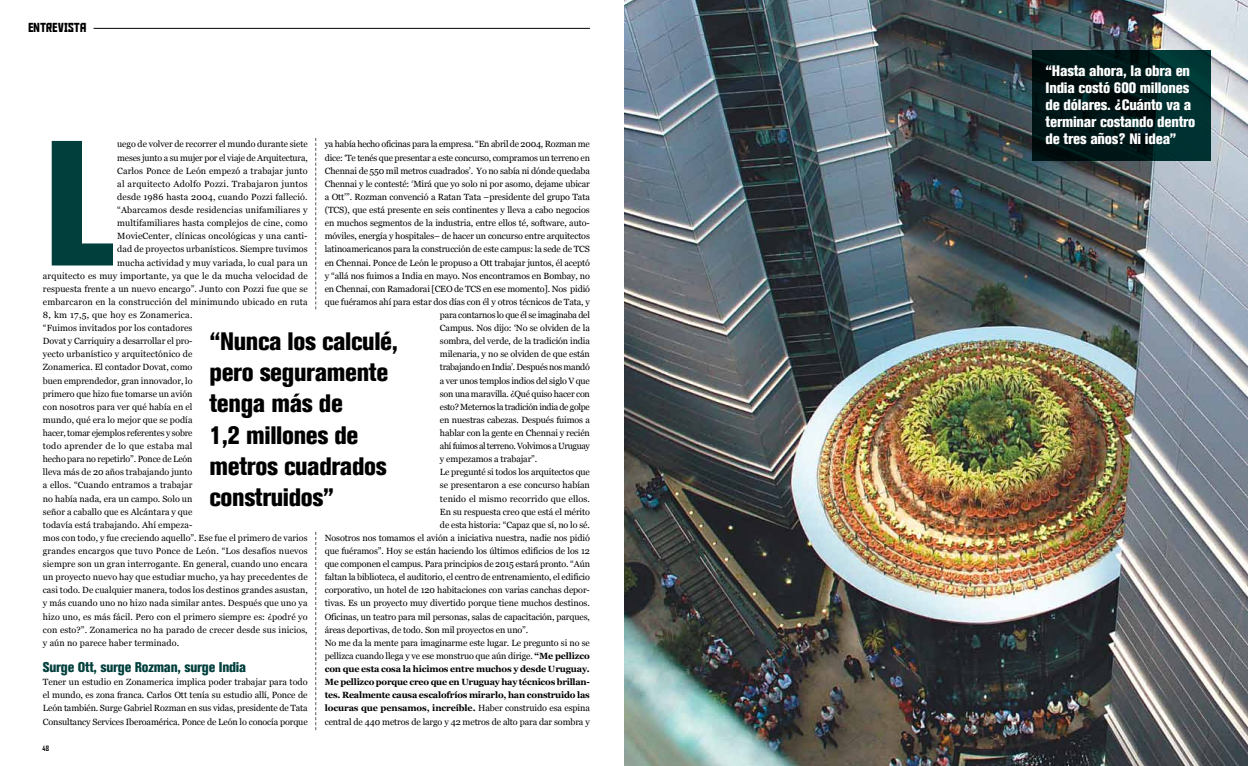
<style>
.page{position:relative;width:1248px;height:766px;background:#fff}
.page>*{position:absolute;margin:0;border:0;box-sizing:border-box;transform-origin:0 0}
.t1{font:800 condensed 176px "Akzidenz Grotesk BE";color:#003f3c}
.t2{font:800 condensed 25px/31px "Akzidenz Grotesk BE";letter-spacing:-.015em;color:#000}
.t3{font:800 condensed 15px/17px "Akzidenz Grotesk BE";letter-spacing:-.015em;color:#fff}
.t4{font:800 condensed 14px "Akzidenz Grotesk BE";letter-spacing:-.015em;color:#003f3c}
.t5{font:13px "Aldothe Apache";color:#000}
.t6{font:9px/13.1px "Georgia";letter-spacing:-.01em;color:#000;text-align:justify}
.t7{font:9px "Georgia";letter-spacing:.01em;color:#000}
.t8{font:700 9px "Georgia";letter-spacing:-.02em;color:#000}
.t9{font:9px "Georgia";letter-spacing:.015em;color:#000}
.t10{font:9px "Georgia";letter-spacing:.02em;color:#000}
.t11{font:9px "Georgia";letter-spacing:.025em;color:#000}
.t12{font:9px "Georgia";letter-spacing:-.035em;color:#000}
.t13{font:9px "Georgia";letter-spacing:-.04em;color:#000}
.t14{font:9px "Georgia";letter-spacing:-.03em;color:#000}
.t15{font:700 7px "Agency FB";color:#000}
.s1{font-weight:700}
.s2{font-weight:400}
</style>
<div class="page">
<img style="left:624px;top:0;width:623px;height:765px">
<svg style="left:1031px;top:50px;width:179px;height:110px;background:#001e1e"></svg>
<hr style="left:94px;top:28px;width:496px;height:1px;background:#000">
<svg style="left:315px;top:138px;width:1px;height:171px"></svg>
<svg style="left:315px;top:532px;width:1px;height:198px"></svg>
<h3 class="t5" style="left:28px;top:20px;width:60px">ENTREVISTA</h3>
<p class="t6" style="left:325px;top:138px;width:266px">ya había hecho oficinas para la empresa. “En abril de 2004, Rozman me</p>
<p class="t6" style="left:325px;top:151px;width:267px">dice: ‘Te tenés que presentar a este concurso, compramos un terreno en</p>
<p class="t6" style="left:325px;top:164px;width:267px">Chennai de 550 mil metros cuadrados’. Yo no sabía ni dónde quedaba</p>
<p class="t6" style="left:325px;top:177px;width:267px">Chennai y le contesté: ‘Mirá que yo solo ni por asomo, dejame ubicar</p>
<p class="t6" style="left:325px;top:190px;width:267px">a Ott’”. Rozman convenció a Ratan Tata –presidente del grupo Tata</p>
<p class="t6" style="left:325px;top:203px;width:266px">(TCS), que está presente en seis continentes y lleva a cabo negocios</p>
<p class="t6" style="left:325px;top:216px;width:267px">en muchos segmentos de la industria, entre ellos té, software, auto-</p>
<p class="t6" style="left:325px;top:229px;width:266px">móviles, energía y hospitales– de hacer un concurso entre arquitectos</p>
<p class="t6" style="left:325px;top:242px;width:266px">latinoamericanos para la construcción de este campus: la sede de TCS</p>
<p class="t6" style="left:325px;top:256px;width:267px">en Chennai. Ponce de León le propuso a Ott trabajar juntos, él aceptó</p>
<p class="t6" style="left:325px;top:269px;width:267px">y “allá nos fuimos a India en mayo. Nos encontramos en Bombay, no</p>
<p class="t6" style="left:325px;top:282px;width:267px">en Chennai, con Ramadorai [CEO de TCS en ese momento]. Nos pidió</p>
<p class="t6" style="left:325px;top:295px;width:266px">que fuéramos ahí para estar dos días con él y otros técnicos de Tata, y</p>
<p class="t14" style="left:440px;top:309px;width:151px">para contarnos lo que él se imaginaba del</p>
<p class="t6" style="left:440px;top:321px;width:151px">Campus. Nos dijo: ‘No se olviden de la</p>
<p class="t6" style="left:440px;top:334px;width:151px">sombra, del verde, de la tradición india</p>
<p class="t6" style="left:440px;top:347px;width:151px">milenaria, y no se olviden de que están</p>
<p class="t12" style="left:440px;top:362px;width:151px">trabajando en India’. Después nos mandó</p>
<p class="t6" style="left:440px;top:374px;width:151px">a ver unos templos indios del siglo V que</p>
<p class="t6" style="left:440px;top:387px;width:151px">son una maravilla. ¿Qué quiso hacer con</p>
<p class="t12" style="left:440px;top:401px;width:151px">esto? Meternos la tradición india de golpe</p>
<p class="t6" style="left:440px;top:413px;width:151px">en nuestras cabezas. Después fuimos a</p>
<p class="t6" style="left:440px;top:426px;width:151px">hablar con la gente en Chennai y recién</p>
<p class="t13" style="left:440px;top:441px;width:151px">ahí fuimos al terreno. Volvimos a Uruguay</p>
<p class="t6" style="left:440px;top:452px;width:99px">y empezamos a trabajar”.</p>
<p class="t6" style="left:440px;top:465px;width:151px">Le pregunté si todos los arquitectos que</p>
<p class="t6" style="left:440px;top:478px;width:151px">se presentaron a ese concurso habían</p>
<p class="t7" style="left:440px;top:493px;width:151px">tenido el mismo recorrido que ellos.</p>
<p class="t6" style="left:440px;top:505px;width:151px">En su respuesta creo que está el mérito</p>
<p class="t6" style="left:440px;top:518px;width:151px">de esta historia: “Capaz que sí, no lo sé.</p>
<p class="t6" style="left:325px;top:531px;width:267px">Nosotros nos tomamos el avión a iniciativa nuestra, nadie nos pidió</p>
<p class="t6" style="left:325px;top:544px;width:266px">que fuéramos”. Hoy se están haciendo los últimos edificios de los 12</p>
<p class="t6" style="left:325px;top:557px;width:267px">que componen el campus. Para principios de 2015 estará pronto. “Aún</p>
<p class="t6" style="left:325px;top:570px;width:267px">faltan la biblioteca, el auditorio, el centro de entrenamiento, el edificio</p>
<p class="t6" style="left:325px;top:583px;width:267px">corporativo, un hotel de 120 habitaciones con varias canchas depor-</p>
<p class="t6" style="left:325px;top:596px;width:266px">tivas. Es un proyecto muy divertido porque tiene muchos destinos.</p>
<p class="t6" style="left:325px;top:609px;width:266px">Oficinas, un teatro para mil personas, salas de capacitación, parques,</p>
<p class="t6" style="left:325px;top:622px;width:205px">áreas deportivas, de todo. Son mil proyectos en uno”.</p>
<p class="t6" style="left:325px;top:636px;width:267px">No me da la mente para imaginarme este lugar. Le pregunto si no se</p>
<p class="t6" style="left:325px;top:649px;width:266px">pellizca cuando llega y ve ese monstruo que aún dirige. <span class="s1">“Me pellizco</span></p>
<p class="t8" style="left:325px;top:663px;width:266px">con que esta cosa la hicimos entre muchos y desde Uruguay.</p>
<p class="t8" style="left:325px;top:676px;width:267px">Me pellizco porque creo que en Uruguay hay técnicos brillan-</p>
<p class="t8" style="left:325px;top:689px;width:266px">tes. Realmente causa escalofríos mirarlo, han construido las</p>
<p class="t8" style="left:325px;top:703px;width:267px">locuras que pensamos, increíble. <span class="s2">Haber construido esa espina</span></p>
<p class="t6" style="left:325px;top:714px;width:266px">central de 440 metros de largo y 42 metros de alto para dar sombra y</p>
<h1 class="t1" style="left:43px;top:102px;width:75px">L</h1>
<p class="t6" style="left:117px;top:138px;width:192px">uego de volver de recorrer el mundo durante siete</p>
<p class="t6" style="left:117px;top:151px;width:192px">meses junto a su mujer por el viaje de Arquitectura,</p>
<p class="t9" style="left:117px;top:165px;width:192px">Carlos Ponce de León empezó a trabajar junto</p>
<p class="t11" style="left:117px;top:178px;width:192px">al arquitecto Adolfo Pozzi. Trabajaron juntos</p>
<p class="t9" style="left:117px;top:192px;width:192px">desde 1986 hasta 2004, cuando Pozzi falleció.</p>
<p class="t9" style="left:117px;top:205px;width:192px">“Abarcamos desde residencias unifamiliares y</p>
<p class="t7" style="left:117px;top:218px;width:192px">multifamiliares hasta complejos de cine, como</p>
<p class="t7" style="left:117px;top:231px;width:192px">MovieCenter, clínicas oncológicas y una canti-</p>
<p class="t6" style="left:117px;top:242px;width:192px">dad de proyectos urbanísticos. Siempre tuvimos</p>
<p class="t7" style="left:117px;top:257px;width:192px">mucha actividad y muy variada, lo cual para un</p>
<p class="t10" style="left:43px;top:270px;width:266px">arquitecto es muy importante, ya que le da mucha velocidad de</p>
<p class="t7" style="left:43px;top:283px;width:266px">respuesta frente a un nuevo encargo”. Junto con Pozzi fue que se</p>
<p class="t10" style="left:43px;top:296px;width:266px">embarcaron en la construcción del minimundo ubicado en ruta</p>
<p class="t11" style="left:43px;top:309px;width:151px">8, km 17,5, que hoy es Zonamerica.</p>
<p class="t7" style="left:43px;top:323px;width:151px">“Fuimos invitados por los contadores</p>
<p class="t6" style="left:43px;top:334px;width:151px">Dovat y Carriquiry a desarrollar el pro-</p>
<p class="t7" style="left:43px;top:349px;width:151px">yecto urbanístico y arquitectónico de</p>
<p class="t6" style="left:43px;top:360px;width:151px">Zonamerica. El contador Dovat, como</p>
<p class="t6" style="left:43px;top:374px;width:151px">buen emprendedor, gran innovador, lo</p>
<p class="t6" style="left:43px;top:387px;width:151px">primero que hizo fue tomarse un avión</p>
<p class="t7" style="left:43px;top:401px;width:151px">con nosotros para ver qué había en el</p>
<p class="t7" style="left:43px;top:414px;width:151px">mundo, qué era lo mejor que se podía</p>
<p class="t6" style="left:43px;top:426px;width:151px">hacer, tomar ejemplos referentes y sobre</p>
<p class="t11" style="left:43px;top:441px;width:151px">todo aprender de lo que estaba mal</p>
<p class="t6" style="left:43px;top:452px;width:151px">hecho para no repetirlo”. Ponce de León</p>
<p class="t6" style="left:43px;top:465px;width:151px">lleva más de 20 años trabajando junto</p>
<p class="t7" style="left:43px;top:480px;width:151px">a ellos. “Cuando entramos a trabajar</p>
<p class="t7" style="left:43px;top:493px;width:151px">no había nada, era un campo. Solo un</p>
<p class="t6" style="left:43px;top:505px;width:151px">señor a caballo que es Alcántara y que</p>
<p class="t7" style="left:43px;top:519px;width:151px">todavía está trabajando. Ahí empeza-</p>
<p class="t6" style="left:43px;top:531px;width:266px">mos con todo, y fue creciendo aquello”. Ese fue el primero de varios</p>
<p class="t9" style="left:43px;top:545px;width:266px">grandes encargos que tuvo Ponce de León. “Los desafíos nuevos</p>
<p class="t7" style="left:43px;top:558px;width:266px">siempre son un gran interrogante. En general, cuando uno encara</p>
<p class="t7" style="left:43px;top:572px;width:266px">un proyecto nuevo hay que estudiar mucho, ya hay precedentes de</p>
<p class="t6" style="left:43px;top:583px;width:266px">casi todo. De cualquier manera, todos los destinos grandes asustan,</p>
<p class="t7" style="left:43px;top:598px;width:266px">y más cuando uno no hizo nada similar antes. Después que uno ya</p>
<p class="t7" style="left:43px;top:611px;width:266px">hizo uno, es más fácil. Pero con el primero siempre es: ¿podré yo</p>
<p class="t7" style="left:43px;top:624px;width:266px">con esto?”. Zonamerica no ha parado de crecer desde sus inicios,</p>
<p class="t7" style="left:43px;top:637px;width:138px">y aún no parece haber terminado.</p>
<h3 class="t4" style="left:43px;top:659px;width:205px">Surge Ott, surge Rozman, surge India</h3>
<p class="t6" style="left:43px;top:675px;width:266px">Tener un estudio en Zonamerica implica poder trabajar para todo el mundo, es zona franca. Carlos Ott tenía su estudio allí, Ponce de León también. Surge Gabriel Rozman en sus vidas, presidente de Tata Consultancy Services Iberoamérica. Ponce de León lo conocía porque</p>
<h2 class="t2" style="left:209px;top:326px;width:190px">“Nunca los calculé, pero seguramente tenga más de<br>1,2 millones de metros cuadrados construidos”</h2>
<p class="t15" style="left:43px;top:743px;width:8px">48</p>
<h3 class="t3" style="left:1045px;top:63px;width:151px">“Hasta ahora, la obra en<br>India costó 600 millones de dólares. ¿Cuánto va a terminar costando dentro de tres años? Ni idea”</h3>
</div>
